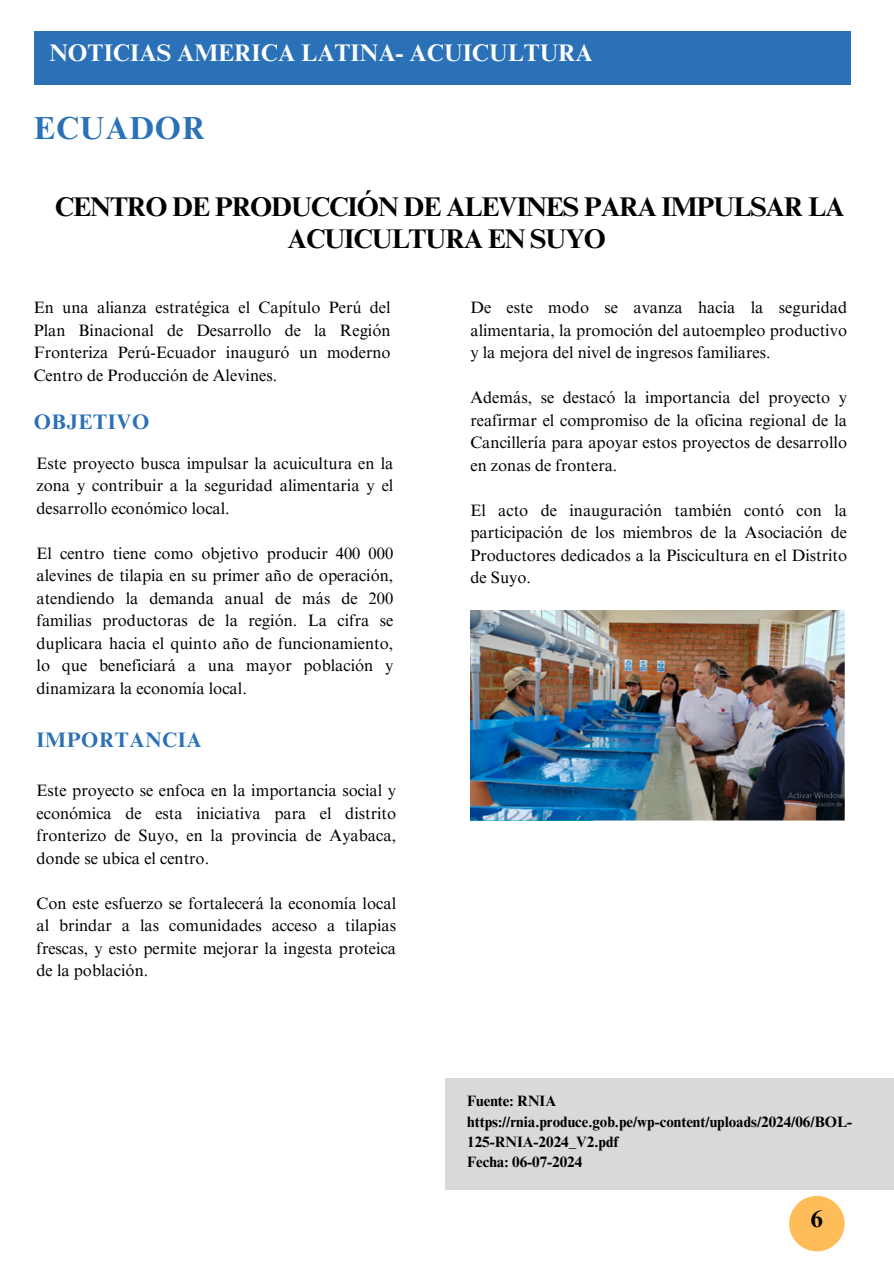
<style>
.page{position:relative;width:894px;height:1264px;background:#fff}
.page>*{position:absolute;margin:0;border:0;box-sizing:border-box;transform-origin:0 0}
.t1{font:700 31.95px "Times NRMT Pro";letter-spacing:.03em;color:#2a71b8}
.t2{font:700 27px/32.7px "Times NRMT Pro";letter-spacing:-.04em;color:#000;text-align:center}
.t3{font:700 24px "Times NRMT Pro";color:#fff}
.t4{font:700 24px "Times NRMT Pro";color:#000}
.t5{font:700 21px "Times NRMT Pro";letter-spacing:.03em;color:#2a71b8}
.t6{font:16.5px/22.5px "Times NRMT Pro";color:#000;text-align:justify}
.t7{font:700 15px/20.2px "Times NRMT Pro";color:#000}
</style>
<div class="page">
<div style="left:34px;top:31px;width:815px;height:53px;background:#2a71b8"></div>
<div style="left:445px;top:1077px;width:447px;height:112px;background:#d9d9d9"></div>
<div style="left:788px;top:1195px;width:56px;height:56px;background:#ffbd59;border-radius:50%"></div>
<img style="left:470px;top:611px;width:374px;height:209px">
<h1 class="t3" style="left:49px;top:44px;width:544px">NOTICIAS AMERICA LATINA- ACUICULTURA</h1>
<h4 class="t1" style="left:34px;top:116px;width:173px">ECUADOR</h4>
<p class="t2" style="left:55px;top:193px;width:790px">CENTRO DE PRODUCCIÓN DE ALEVINES PARA IMPULSAR LA<br>ACUICULTURA EN SUYO</p>
<h2 class="t6" style="left:34px;top:298px;width:358px">En una alianza estratégica el Capítulo Perú del Plan Binacional de Desarrollo de la Región Fronteriza Perú-Ecuador inauguró un moderno Centro de Producción de Alevines.</h2>
<p class="t5" style="left:34px;top:414px;width:117px">OBJETIVO</p>
<h4 class="t6" style="left:37px;top:454px;width:358px">Este proyecto busca impulsar la acuicultura en la zona y contribuir a la seguridad alimentaria y el desarrollo económico local.</h4>
<p class="t6" style="left:37px;top:544px;width:358px">El centro tiene como objetivo producir 400 000 alevines de tilapia en su primer año de operación, atendiendo la demanda anual de más de 200 familias productoras de la región. La cifra se duplicara hacia el quinto año de funcionamiento, lo que beneficiará a una mayor población y dinamizara la economía local.</p>
<p class="t5" style="left:37px;top:731px;width:167px">IMPORTANCIA</p>
<p class="t6" style="left:37px;top:781px;width:361px">Este proyecto se enfoca en la importancia social y económica de esta iniciativa para el distrito fronterizo de Suyo, en la provincia de Ayabaca, donde se ubica el centro.</p>
<h6 class="t6" style="left:37px;top:894px;width:361px">Con este esfuerzo se fortalecerá la economía local al brindar a las comunidades acceso a tilapias frescas, y esto permite mejorar la ingesta proteica de la población.</h6>
<p class="t6" style="left:470px;top:298px;width:378px">De este modo se avanza hacia la seguridad alimentaria, la promoción del autoempleo productivo y la mejora del nivel de ingresos familiares.</p>
<p class="t6" style="left:470px;top:388px;width:378px">Además, se destacó la importancia del proyecto y reafirmar el compromiso de la oficina regional de la Cancillería para apoyar estos proyectos de desarrollo en zonas de frontera.</p>
<p class="t6" style="left:470px;top:501px;width:378px">El acto de inauguración también contó con la participación de los miembros de la Asociación de Productores dedicados a la Piscicultura en el Distrito de Suyo.</p>
<p class="t7" style="left:467px;top:1093px;width:386px">Fuente: RNIA https://rnia.produce.gob.pe/wp-content/uploads/2024/06/BOL-<br>125-RNIA-2024_V2.pdf<br>Fecha: 06-07-2024</p>
<h3 class="t4" style="left:810px;top:1210px;width:13px">6</h3>
</div>
